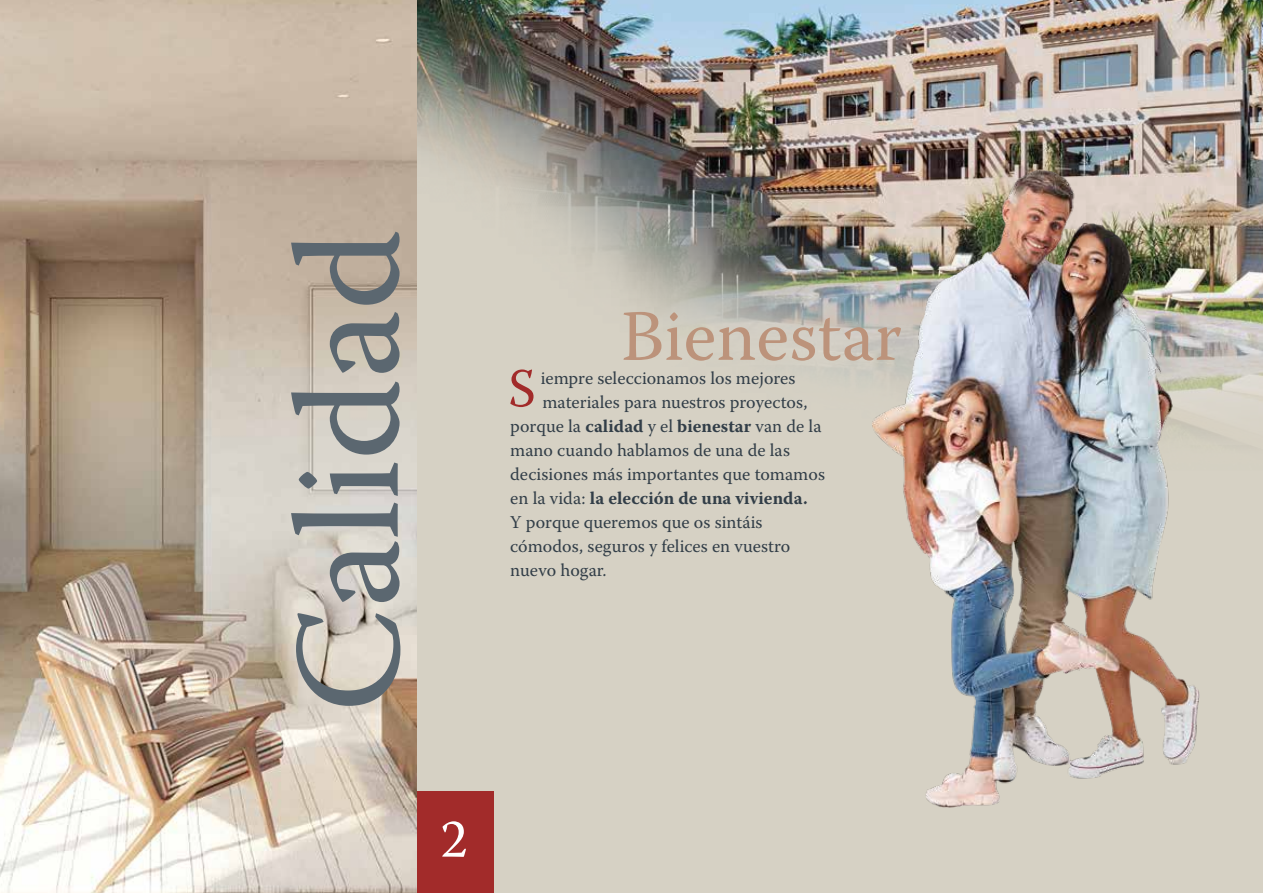
<style>
.page{position:relative;width:1263px;height:893px;background:#d6d1c4}
.page>*{position:absolute;margin:0;border:0;box-sizing:border-box;transform-origin:0 0}
.t1{font:72px "Warnock Pro";color:#bc937b}
.t2{font:54px "Warnock Pro";color:#fff}
.t3{font:18px "Warnock Pro";color:#323e48}
.t4{font:700 18px "Warnock Pro";color:#323e48}
.s1{font-weight:700}
.s2{font-weight:400}
</style>
<div class="page">
<img style="left:417px;top:0;width:846px;height:436px">
<img style="left:871px;top:170px;width:328px;height:638px">
<img style="left:0;top:0;width:417px;height:893px">
<svg style="left:296px;top:613px;width:104px;height:93px"></svg>
<svg style="left:291px;top:503px;width:109px;height:99px"></svg>
<svg style="left:299px;top:462px;width:99px;height:34px"></svg>
<svg style="left:291px;top:381px;width:109px;height:74px"></svg>
<svg style="left:330px;top:312px;width:70px;height:61px"></svg>
<svg style="left:291px;top:232px;width:109px;height:73px;background:#9d968d"></svg>
<div style="left:417px;top:791px;width:76px;height:102px;background:#a22b2a"></div>
<svg style="left:510px;top:369px;width:23px;height:38px"></svg>
<h1 class="t1" style="left:621px;top:293px;width:283px">Bienestar</h1>
<p class="t3" style="left:541px;top:368px;width:256px">iempre seleccionamos los mejores</p>
<p class="t3" style="left:542px;top:392px;width:267px">materiales para nuestros proyectos,</p>
<p class="t3" style="left:510px;top:416px;width:313px">porque la <span class="s1">calidad</span> y el <span class="s1">bienestar</span> van de la</p>
<p class="t3" style="left:510px;top:440px;width:281px">mano cuando hablamos de una de las</p>
<p class="t3" style="left:510px;top:464px;width:316px">decisiones más importantes que tomamos</p>
<p class="t4" style="left:510px;top:488px;width:299px"><span class="s2">en la vida:</span> la elección de una vivienda.</p>
<p class="t3" style="left:510px;top:512px;width:254px">Y porque queremos que os sintáis</p>
<p class="t3" style="left:510px;top:536px;width:282px">cómodos, seguros y felices en vuestro</p>
<p class="t3" style="left:510px;top:560px;width:98px">nuevo hogar.</p>
<h2 class="t2" style="left:440px;top:806px;width:29px">2</h2>
</div>
